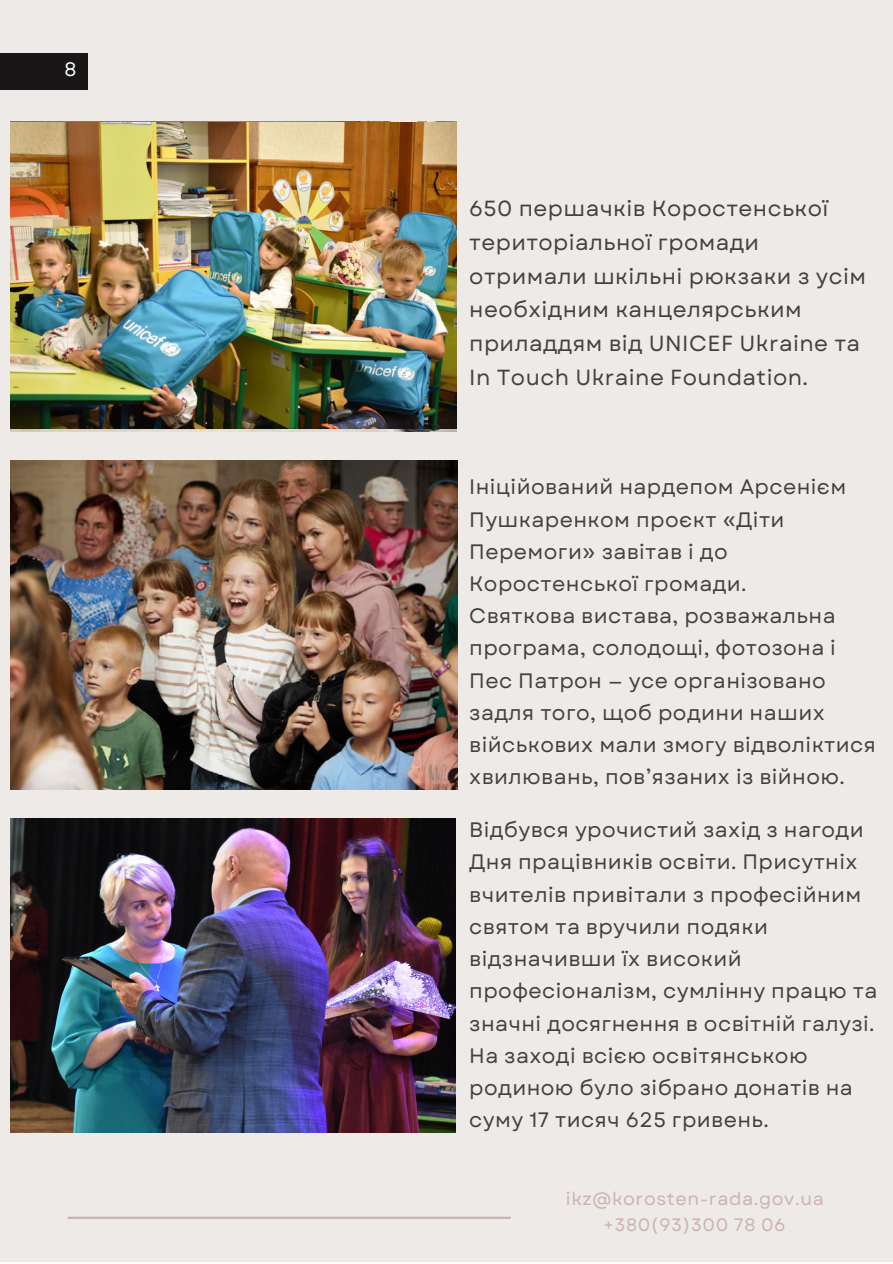
<style>
.page{position:relative;width:893px;height:1264px;background:#fff}
.page>*{position:absolute;margin:0;border:0;box-sizing:border-box;transform-origin:0 0}
.t1{font:21.9px/33.8px "Garet";letter-spacing:.02em;color:#181617}
.t2{font:20.85px/32.2px "Garet";letter-spacing:.02em;color:#181617}
.t3{font:19.5px "Garet";color:#fff}
.t4{font:18px/25.8px "Garet";letter-spacing:.035em;color:#cbb4b0;text-align:center}
</style>
<div class="page">
<div style="left:0;top:0;width:892px;height:1261px;background:#edeae7"></div>
<div style="left:0;top:53px;width:88px;height:38px;background:#181617"></div>
<hr style="left:68px;top:1216px;width:442px;height:2px;background:#cbb4b0">
<img style="left:10px;top:123px;width:447px;height:305px">
<img style="left:11px;top:460px;width:446px;height:329px">
<img style="left:10px;top:818px;width:446px;height:314px">
<p class="t3" style="left:64px;top:55px;width:13px">8</p>
<p class="t1" style="left:469px;top:192px;width:398px">650 першачків Коростенської територіальної громади отримали шкільні рюкзаки з усім необхідним канцелярським приладдям від UNICEF Ukraine та<br>In Touch Ukraine Foundation.</p>
<p class="t2" style="left:469px;top:471px;width:408px">Ініційований нардепом Арсенієм<br>Пушкаренком проєкт «Діти<br>Перемоги» завітав і до<br>Коростенської громади.<br>Святкова вистава, розважальна програма, солодощі, фотозона і<br>Пес Патрон — усе організовано задля того, щоб родини наших військових мали змогу відволіктися хвилювань, пов’язаних із війною.</p>
<p class="t2" style="left:469px;top:813px;width:409px">Відбувся урочистий захід з нагоди<br>Дня працівників освіти. Присутніх вчителів привітали з професійним святом та вручили подяки відзначивши їх високий професіоналізм, сумлінну працю та значні досягнення в освітній галузі.<br>На заході всією освітянською родиною було зібрано донатів на суму 17 тисяч 625 гривень.</p>
<p class="t4" style="left:566px;top:1185px;width:259px">ikz@korosten-rada.gov.ua +380(93)300 78 06</p>
</div>
